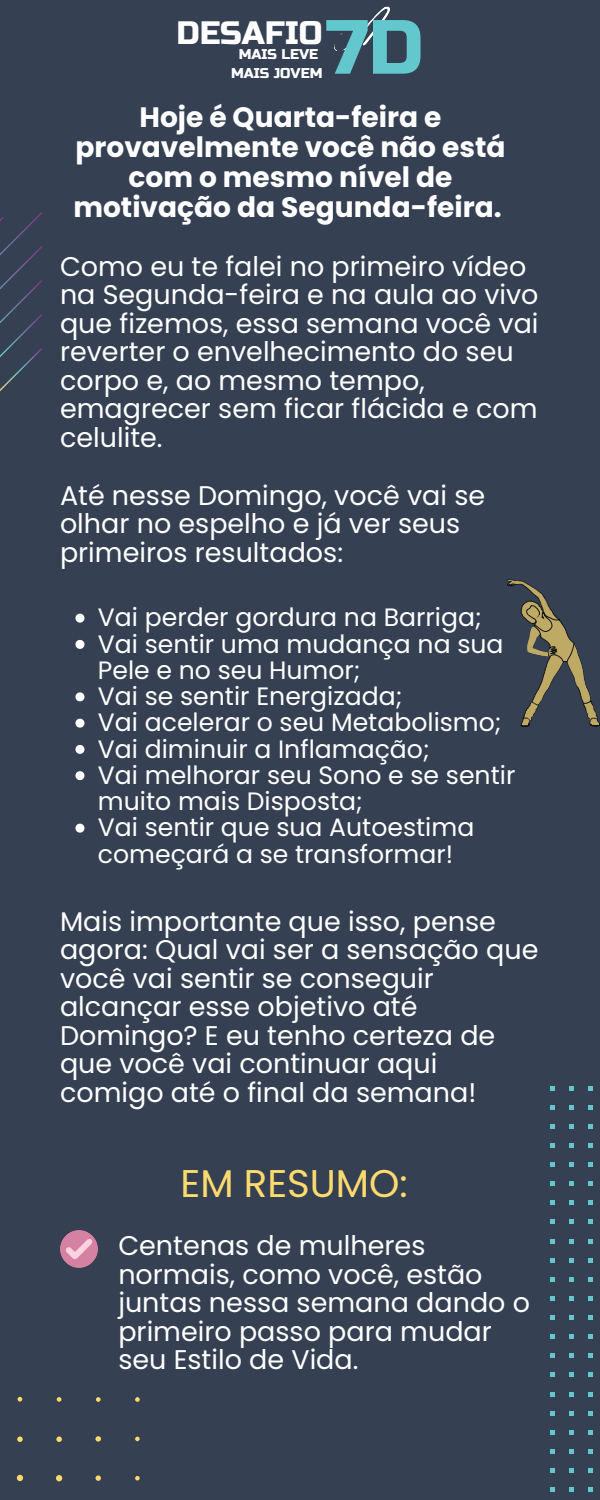
<style>
.page{position:relative;width:600px;height:1500px;background:#354052}
.page>*{position:absolute;margin:0;border:0;box-sizing:border-box;transform-origin:0 0}
.t1{font:76.6px "Russo One";color:#63c8cd}
.t2{font:38.6px "Poppins";color:#ffdb6e}
.t3{font:32.4px "Russo One";color:#fff}
.t4{font:700 28.1px/30px "Poppins";color:#fff;text-align:center}
.t5{font:27px/28.5px "Poppins";color:#fff}
.t6{font:25.1px/26.2px "Poppins";color:#fff}
.t7{font:14.2px "Russo One";color:#fff}
</style>
<div class="page">
<svg style="left:0;top:212px;width:43px;height:179px"></svg>
<svg style="left:75px;top:614px;width:9px;height:9px"></svg>
<svg style="left:75px;top:640px;width:9px;height:9px"></svg>
<svg style="left:75px;top:692px;width:9px;height:9px"></svg>
<svg style="left:75px;top:719px;width:9px;height:9px"></svg>
<svg style="left:75px;top:745px;width:9px;height:9px"></svg>
<svg style="left:75px;top:771px;width:9px;height:9px"></svg>
<svg style="left:75px;top:824px;width:9px;height:9px"></svg>
<img style="left:60px;top:1230px;width:38px;height:38px">
<svg style="left:597px;top:717px;width:3px;height:9px"></svg>
<svg style="left:506px;top:580px;width:91px;height:147px"></svg>
<svg style="left:550px;top:1086px;width:4px;height:4px"></svg>
<svg style="left:550px;top:1105px;width:4px;height:4px"></svg>
<svg style="left:550px;top:1124px;width:4px;height:4px"></svg>
<svg style="left:550px;top:1143px;width:4px;height:5px"></svg>
<svg style="left:550px;top:1162px;width:4px;height:5px"></svg>
<svg style="left:550px;top:1182px;width:4px;height:4px"></svg>
<svg style="left:550px;top:1201px;width:4px;height:4px"></svg>
<svg style="left:550px;top:1220px;width:4px;height:4px"></svg>
<svg style="left:550px;top:1239px;width:4px;height:4px"></svg>
<svg style="left:550px;top:1258px;width:4px;height:4px"></svg>
<svg style="left:550px;top:1277px;width:4px;height:4px"></svg>
<svg style="left:550px;top:1296px;width:4px;height:5px"></svg>
<svg style="left:550px;top:1315px;width:4px;height:5px"></svg>
<svg style="left:550px;top:1335px;width:4px;height:4px"></svg>
<svg style="left:550px;top:1354px;width:4px;height:4px"></svg>
<svg style="left:550px;top:1373px;width:4px;height:4px"></svg>
<svg style="left:550px;top:1392px;width:4px;height:4px"></svg>
<svg style="left:550px;top:1411px;width:4px;height:4px"></svg>
<svg style="left:550px;top:1430px;width:4px;height:4px"></svg>
<svg style="left:550px;top:1449px;width:4px;height:5px"></svg>
<svg style="left:550px;top:1468px;width:4px;height:5px"></svg>
<svg style="left:550px;top:1488px;width:4px;height:4px"></svg>
<svg style="left:569px;top:1086px;width:4px;height:4px"></svg>
<svg style="left:569px;top:1105px;width:4px;height:4px"></svg>
<svg style="left:569px;top:1124px;width:4px;height:4px"></svg>
<svg style="left:569px;top:1143px;width:4px;height:5px"></svg>
<svg style="left:569px;top:1162px;width:4px;height:5px"></svg>
<svg style="left:569px;top:1182px;width:4px;height:4px"></svg>
<svg style="left:569px;top:1201px;width:4px;height:4px"></svg>
<svg style="left:569px;top:1220px;width:4px;height:4px"></svg>
<svg style="left:569px;top:1239px;width:4px;height:4px"></svg>
<svg style="left:569px;top:1258px;width:4px;height:4px"></svg>
<svg style="left:569px;top:1277px;width:4px;height:4px"></svg>
<svg style="left:569px;top:1296px;width:4px;height:5px"></svg>
<svg style="left:569px;top:1315px;width:4px;height:5px"></svg>
<svg style="left:569px;top:1335px;width:4px;height:4px"></svg>
<svg style="left:569px;top:1354px;width:4px;height:4px"></svg>
<svg style="left:569px;top:1373px;width:4px;height:4px"></svg>
<svg style="left:569px;top:1392px;width:4px;height:4px"></svg>
<svg style="left:569px;top:1411px;width:4px;height:4px"></svg>
<svg style="left:569px;top:1430px;width:4px;height:4px"></svg>
<svg style="left:569px;top:1449px;width:4px;height:5px"></svg>
<svg style="left:569px;top:1468px;width:4px;height:5px"></svg>
<svg style="left:569px;top:1488px;width:4px;height:4px"></svg>
<svg style="left:588px;top:1086px;width:4px;height:4px"></svg>
<svg style="left:588px;top:1105px;width:4px;height:4px"></svg>
<svg style="left:588px;top:1124px;width:4px;height:4px"></svg>
<svg style="left:588px;top:1143px;width:4px;height:5px"></svg>
<svg style="left:588px;top:1162px;width:4px;height:5px"></svg>
<svg style="left:588px;top:1182px;width:4px;height:4px"></svg>
<svg style="left:588px;top:1201px;width:4px;height:4px"></svg>
<svg style="left:588px;top:1220px;width:4px;height:4px"></svg>
<svg style="left:588px;top:1239px;width:4px;height:4px"></svg>
<svg style="left:588px;top:1258px;width:4px;height:4px"></svg>
<svg style="left:588px;top:1277px;width:4px;height:4px"></svg>
<svg style="left:588px;top:1296px;width:4px;height:5px"></svg>
<svg style="left:588px;top:1315px;width:4px;height:5px"></svg>
<svg style="left:588px;top:1335px;width:4px;height:4px"></svg>
<svg style="left:588px;top:1354px;width:4px;height:4px"></svg>
<svg style="left:588px;top:1373px;width:4px;height:4px"></svg>
<svg style="left:588px;top:1392px;width:4px;height:4px"></svg>
<svg style="left:588px;top:1411px;width:4px;height:4px"></svg>
<svg style="left:588px;top:1430px;width:4px;height:4px"></svg>
<svg style="left:588px;top:1449px;width:4px;height:5px"></svg>
<svg style="left:588px;top:1468px;width:4px;height:5px"></svg>
<svg style="left:588px;top:1488px;width:4px;height:4px"></svg>
<svg style="left:16px;top:1397px;width:124px;height:85px"></svg>
<img style="left:334px;top:7px;width:56px;height:44px">
<h1 class="t1" style="left:326px;top:3px;width:100px">7D</h1>
<p class="t3" style="left:176px;top:14px;width:148px">DESAFIO</p>
<p class="t7" style="left:231px;top:65px;width:93px">MAIS JOVEM</p>
<p class="t7" style="left:239px;top:46px;width:81px">MAIS LEVE</p>
<p class="t4" style="left:73px;top:102px;width:434px">Hoje é Quarta-feira e provavelmente você não está com o mesmo nível de motivação da Segunda-feira.</p>
<p class="t5" style="left:60px;top:252px;width:480px">Como eu te falei no primeiro vídeo na Segunda-feira e na aula ao vivo que fizemos, essa semana você vai reverter o envelhecimento do seu corpo e, ao mesmo tempo, emagrecer sem ficar flácida e com celulite.</p>
<p class="t5" style="left:60px;top:481px;width:427px">Até nesse Domingo, você vai se olhar no espelho e já ver seus primeiros resultados:</p>
<p class="t6" style="left:98px;top:605px;width:419px">Vai perder gordura na Barriga;<br>Vai sentir uma mudança na sua<br>Pele e no seu Humor;<br>Vai se sentir Energizada;<br>Vai acelerar o seu Metabolismo;<br>Vai diminuir a Inflamação;<br>Vai melhorar seu Sono e se sentir muito mais Disposta;<br>Vai sentir que sua Autoestima começará a se transformar!</p>
<p class="t5" style="left:60px;top:907px;width:480px">Mais importante que isso, pense agora: Qual vai ser a sensação que você vai sentir se conseguir alcançar esse objetivo até<br>Domingo? E eu tenho certeza de que você vai continuar aqui comigo até o final da semana!</p>
<h2 class="t2" style="left:181px;top:1157px;width:229px">EM RESUMO:</h2>
<p class="t5" style="left:118px;top:1231px;width:413px">Centenas de mulheres normais, como você, estão juntas nessa semana dando o primeiro passo para mudar seu Estilo de Vida.</p>
</div>
